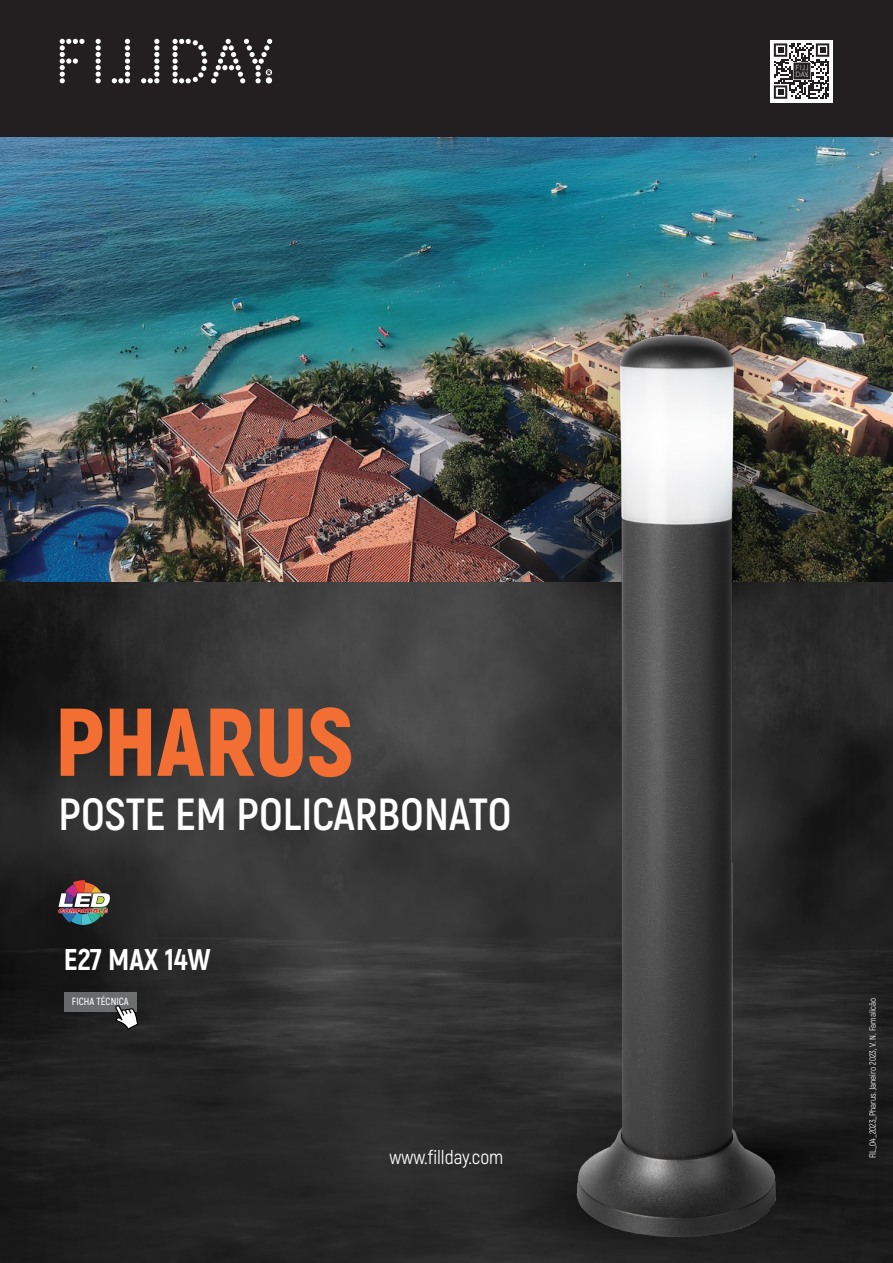
<style>
.page{position:relative;width:893px;height:1263px;background:#fff}
.page>*{position:absolute;margin:0;border:0;box-sizing:border-box;transform-origin:0 0}
.t1{font:900 96px "Akrobat";color:#f36e33}
.t2{font:700 45px "Akrobat";color:#fff}
.t3{font:800 30px "Akrobat";color:#fff}
.t4{font:19.5px "Akrobat";color:#fff}
.t5{font:600 10.35px "Akrobat";color:#fff}
.t6{font:9px "Akrobat";letter-spacing:-.01em;color:#fff}
</style>
<div class="page">
<img style="left:0;top:581px;width:893px;height:682px">
<img style="left:0;top:136px;width:893px;height:445px">
<div style="left:0;top:0;width:893px;height:136px;background:#231f20"></div>
<img style="left:539px;top:249px;width:279px;height:183px">
<svg style="left:448px;top:1082px;width:445px;height:181px;background:#222"></svg>
<img style="left:462px;top:422px;width:78px;height:235px">
<svg style="left:805px;top:432px;width:88px;height:235px;background:#2e2e24"></svg>
<img style="left:516px;top:337px;width:293px;height:293px">
<svg style="left:58px;top:880px;width:52px;height:45px;background:#776c6d"></svg>
<img style="left:540px;top:291px;width:265px;height:972px">
<div style="left:770px;top:40px;width:63px;height:63px;background:#fff"></div>
<svg style="left:774px;top:43px;width:55px;height:56px"></svg>
<img style="left:793px;top:63px;width:17px;height:17px">
<svg style="left:60px;top:39px;width:212px;height:45px"></svg>
<div style="left:64px;top:992px;width:73px;height:20px;background:#6a6b6c"></div>
<svg style="left:115px;top:1004px;width:24px;height:26px"></svg>
<h1 class="t1" style="left:55px;top:680px;width:300px">PHARUS</h1>
<h2 class="t2" style="left:59px;top:786px;width:455px">POSTE EM POLICARBONATO</h2>
<h3 class="t3" style="left:64px;top:941px;width:148px">E27 MAX 14W</h3>
<p class="t5" style="left:72px;top:995px;width:58px">FICHA TÉCNICA</p>
<h3 class="t4" style="left:390px;top:1145px;width:115px">www.fillday.com</h3>
<p class="t6" style="left:867px;top:1158px;width:162px;rotate:-90deg">FIL_04_2023_Pharus. Janeiro 2023, V. N. Famalicão</p>
</div>
